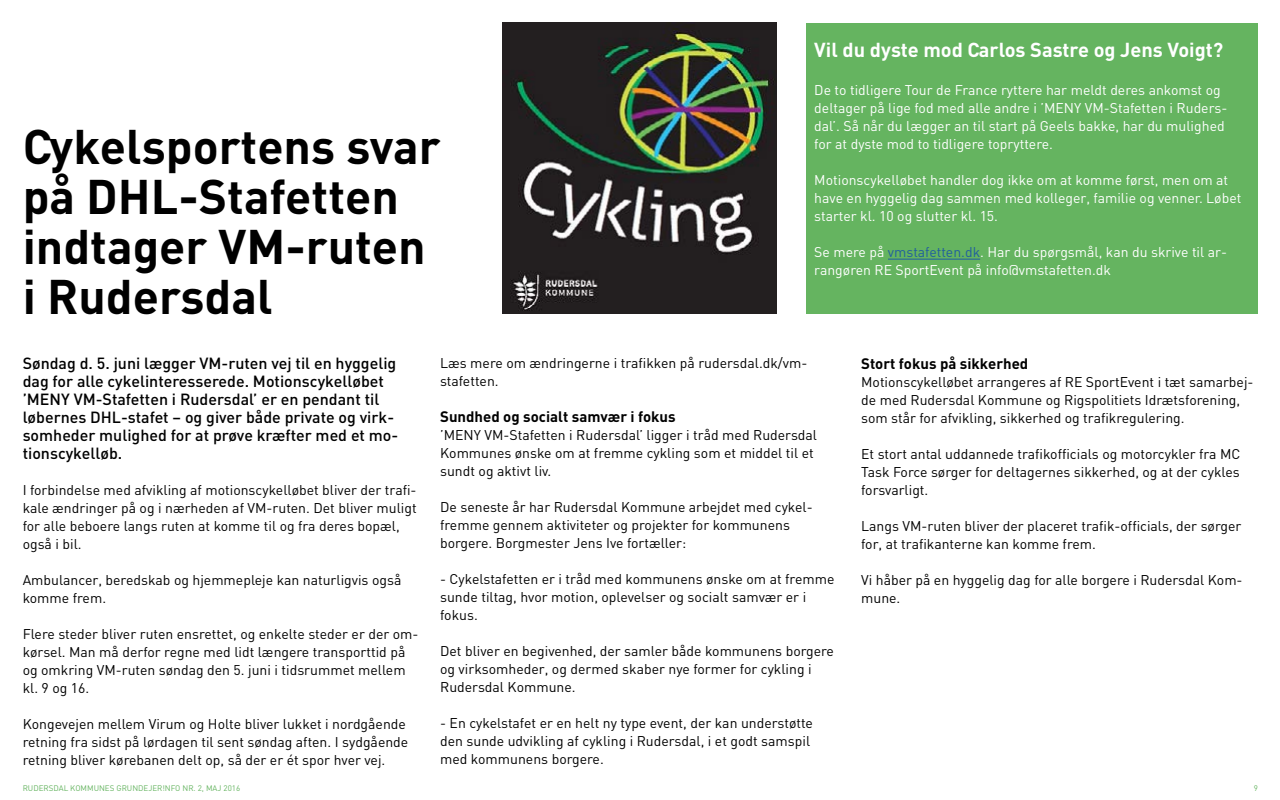
<style>
.page{position:relative;width:1280px;height:800px;background:#fff}
.page>*{position:absolute;margin:0;border:0;box-sizing:border-box;transform-origin:0 0}
.t1{font:700 48px/50px "DIN";color:#000}
.t2{font:700 20px "DIN";color:#fff}
.t3{font:500 16px/18px "DIN";color:#000}
.t4{font:700 15px "DIN";color:#000}
.t5{font:14px/18px "DIN";color:#000}
.t6{font:14px/18px "DIN";color:#fff}
.t7{font:8px "DIN";color:#65b460}
.s1{color:#215e9e}
</style>
<div class="page">
<div style="left:807px;top:23px;width:451px;height:291px;background:#65b460"></div>
<hr style="left:888px;top:259px;width:92px;height:1px;background:#215e9e">
<img style="left:503px;top:23px;width:273px;height:291px">
<h1 class="t1" style="left:23px;top:120px;width:419px">Cykelsportens svar på DHL-Stafetten indtager VM-ruten i Rudersdal</h1>
<h2 class="t2" style="left:814px;top:37px;width:411px">Vil du dyste mod Carlos Sastre og Jens Voigt?</h2>
<p class="t6" style="left:814px;top:81px;width:415px">De to tidligere Tour de France ryttere har meldt deres ankomst og deltager på lige fod med alle andre i ’MENY VM-Stafetten i Ruders&shy;dal’. Så når du lægger an til start på Geels bakke, har du mulighed for at dyste mod to tidligere topryttere.</p>
<p class="t6" style="left:814px;top:171px;width:429px">Motionscykelløbet handler dog ikke om at komme først, men om at have en hyggelig dag sammen med kolleger, familie og venner. Løbet starter kl. 10 og slutter kl. 15.</p>
<p class="t6" style="left:814px;top:243px;width:414px">Se mere på <span class="s1">vmstafetten.dk</span>. Har du spørgsmål, kan du skrive til ar&shy;rangøren RE SportEvent på info@vmstafetten.dk</p>
<p class="t3" style="left:23px;top:354px;width:377px">Søndag d. 5. juni lægger VM-ruten vej til en hyggelig dag for alle cykelinteresserede. Motionscykelløbet ’MENY VM-Stafetten i Rudersdal’ er en pendant til løbernes DHL-stafet – og giver både private og virk&shy;somheder mulighed for at prøve kræfter med et mo&shy;tionscykelløb.</p>
<p class="t5" style="left:23px;top:481px;width:396px">I forbindelse med afvikling af motionscykelløbet bliver der trafi&shy;kale ændringer på og i nærheden af VM-ruten. Det bliver muligt for alle beboere langs ruten at komme til og fra deres bopæl, også i bil.</p>
<p class="t5" style="left:23px;top:571px;width:380px">Ambulancer, beredskab og hjemmepleje kan naturligvis også komme frem.</p>
<p class="t5" style="left:23px;top:625px;width:397px">Flere steder bliver ruten ensrettet, og enkelte steder er der om&shy;kørsel. Man må derfor regne med lidt længere transporttid på og omkring VM-ruten søndag den 5. juni i tidsrummet mellem kl. 9 og 16.</p>
<p class="t5" style="left:23px;top:715px;width:387px">Kongevejen mellem Virum og Holte bliver lukket i nordgående retning fra sidst på lørdagen til sent søndag aften. I sydgående retning bliver kørebanen delt op, så der er ét spor hver vej.</p>
<p class="t5" style="left:440px;top:353px;width:369px">Læs mere om ændringerne i trafikken på rudersdal.dk/vm&shy;stafetten.</p>
<p class="t4" style="left:440px;top:406px;width:237px">Sundhed og socialt samvær i fokus</p>
<p class="t5" style="left:440px;top:425px;width:378px">’MENY VM-Stafetten i Rudersdal’ ligger i tråd med Rudersdal<br>Kommunes ønske om at fremme cykling som et middel til et sundt og aktivt liv.</p>
<p class="t5" style="left:440px;top:497px;width:374px">De seneste år har Rudersdal Kommune arbejdet med cykel&shy;fremme gennem aktiviteter og projekter for kommunens borgere. Borgmester Jens Ive fortæller:</p>
<p class="t5" style="left:440px;top:569px;width:396px">- Cykelstafetten er i tråd med kommunens ønske om at fremme sunde tiltag, hvor motion, oplevelser og socialt samvær er i fokus.</p>
<p class="t5" style="left:440px;top:641px;width:395px">Det bliver en begivenhed, der samler både kommunens borgere og virksomheder, og dermed skaber nye former for cykling i<br>Rudersdal Kommune.</p>
<p class="t5" style="left:440px;top:713px;width:374px">- En cykelstafet er en helt ny type event, der kan understøtte den sunde udvikling af cykling i Rudersdal, i et godt samspil med kommunens borgere.</p>
<p class="t4" style="left:861px;top:353px;width:169px">Stort fokus på sikkerhed</p>
<p class="t5" style="left:861px;top:372px;width:394px">Motionscykelløbet arrangeres af RE SportEvent i tæt samarbej&shy;de med Rudersdal Kommune og Rigspolitiets Idrætsforening, som står for afvikling, sikkerhed og trafikregulering.</p>
<p class="t5" style="left:861px;top:444px;width:381px;text-align:justify">Et stort antal uddannede trafikofficials og motorcykler fra MC Task Force sørger for deltagernes sikkerhed, og at der cykles forsvarligt.</p>
<p class="t5" style="left:861px;top:516px;width:382px">Langs VM-ruten bliver der placeret trafik-officials, der sørger for, at trafikanterne kan komme frem.</p>
<p class="t5" style="left:861px;top:570px;width:383px">Vi håber på en hyggelig dag for alle borgere i Rudersdal Kom&shy;mune.</p>
<p class="t7" style="left:23px;top:783px;width:219px">RUDERSDAL KOMMUNES GRUNDEJER!NFO NR. 2, MAJ 2016</p>
<p class="t7" style="left:1254px;top:783px;width:6px">9</p>
</div>
